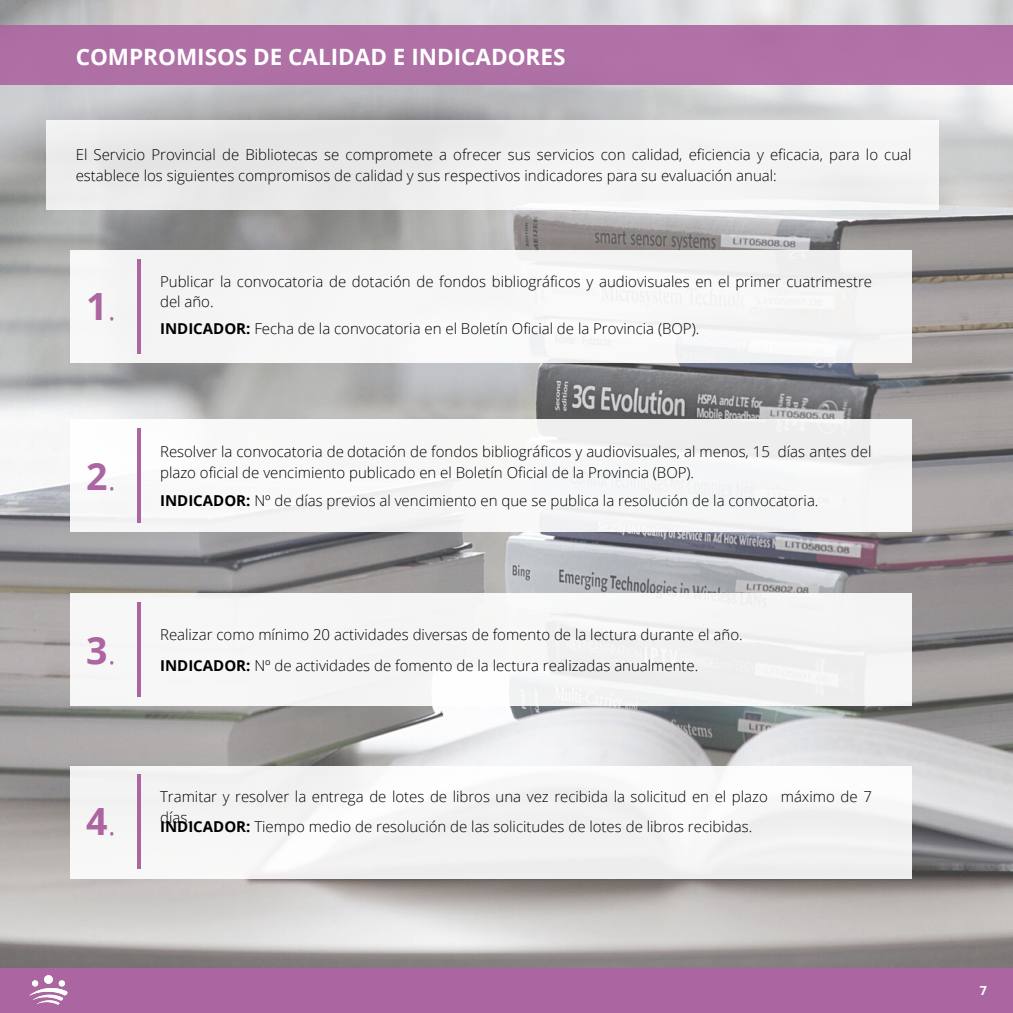
<style>
.page{position:relative;width:1013px;height:1013px;background:#fff}
.page>*{position:absolute;margin:0;border:0;box-sizing:border-box;transform-origin:0 0}
.t1{font:700 37.5px "Open Sans";color:#ab65a0}
.t2{font:700 22.5px "Open Sans";color:#fff}
.t3{font:300 15px/20.6px "Open Sans";color:#000}
.t4{font:700 12.5px "Open Sans";color:#fff}
.s1{font-weight:300}
.s2{font-weight:700}
</style>
<div class="page">
<img style="left:0;top:0;width:1012px;height:968px">
<div style="left:70px;top:250px;width:841px;height:113px;background:#f6f6f6"></div>
<div style="left:0;top:25px;width:1012px;height:59px;background:#af71a6"></div>
<div style="left:0;top:968px;width:1012px;height:44px;background:#ab65a0"></div>
<img style="left:29px;top:975px;width:39px;height:30px">
<hr style="left:137px;top:259px;width:3px;height:94px;background:#ab65a0">
<div style="left:70px;top:419px;width:841px;height:113px;background:#f7f7f7"></div>
<div style="left:70px;top:593px;width:841px;height:113px;background:#f6f5f5"></div>
<hr style="left:137px;top:428px;width:3px;height:95px;background:#ab65a0">
<hr style="left:137px;top:602px;width:3px;height:95px;background:#ab65a0">
<div style="left:70px;top:765px;width:841px;height:113px;background:#f4f4f4"></div>
<hr style="left:137px;top:774px;width:3px;height:95px;background:#ab65a0">
<div style="left:46px;top:120px;width:892px;height:89px;background:#efefef"></div>
<p class="t2" style="left:76px;top:41px;width:491px">COMPROMISOS DE CALIDAD E INDICADORES</p>
<p class="t3" style="left:76px;top:144px;width:837px">El Servicio Provincial de Bibliotecas se compromete a ofrecer sus servicios con calidad, eficiencia y eficacia, para lo cual establece los siguientes compromisos de calidad y sus respectivos indicadores para su evaluación anual:</p>
<p class="t1" style="left:86px;top:280px;width:32px">1<span class="s1">.</span></p>
<p class="t1" style="left:86px;top:450px;width:32px">2<span class="s1">.</span></p>
<p class="t3" style="left:160px;top:270px;width:713px">Publicar la convocatoria de dotación de fondos bibliográficos y audiovisuales en el primer cuatrimestre del año.</p>
<p class="t3" style="left:160px;top:318px;width:540px"><span class="s2">INDICADOR:</span> Fecha de la convocatoria en el Boletín Oficial de la Provincia (BOP).</p>
<p class="t3" style="left:160px;top:441px;width:713px">Resolver la convocatoria de dotación de fondos bibliográficos y audiovisuales, al menos, 15 días antes del plazo oficial de vencimiento publicado en el Boletín Oficial de la Provincia (BOP).</p>
<p class="t3" style="left:160px;top:490px;width:660px"><span class="s2">INDICADOR:</span> Nº de días previos al vencimiento en que se publica la resolución de la convocatoria.</p>
<p class="t1" style="left:86px;top:623px;width:32px">3<span class="s1">.</span></p>
<p class="t3" style="left:160px;top:624px;width:584px">Realizar como mínimo 20 actividades diversas de fomento de la lectura durante el año.</p>
<p class="t3" style="left:160px;top:654px;width:540px"><span class="s2">INDICADOR:</span> Nº de actividades de fomento de la lectura realizadas anualmente.</p>
<p class="t1" style="left:86px;top:795px;width:32px">4<span class="s1">.</span></p>
<p class="t3" style="left:160px;top:786px;width:713px">Tramitar y resolver la entrega de lotes de libros una vez recibida la solicitud en el plazo máximo de 7 días.</p>
<p class="t3" style="left:160px;top:816px;width:593px"><span class="s2">INDICADOR:</span> Tiempo medio de resolución de las solicitudes de lotes de libros recibidas.</p>
<p class="t4" style="left:979px;top:981px;width:9px">7</p>
</div>
